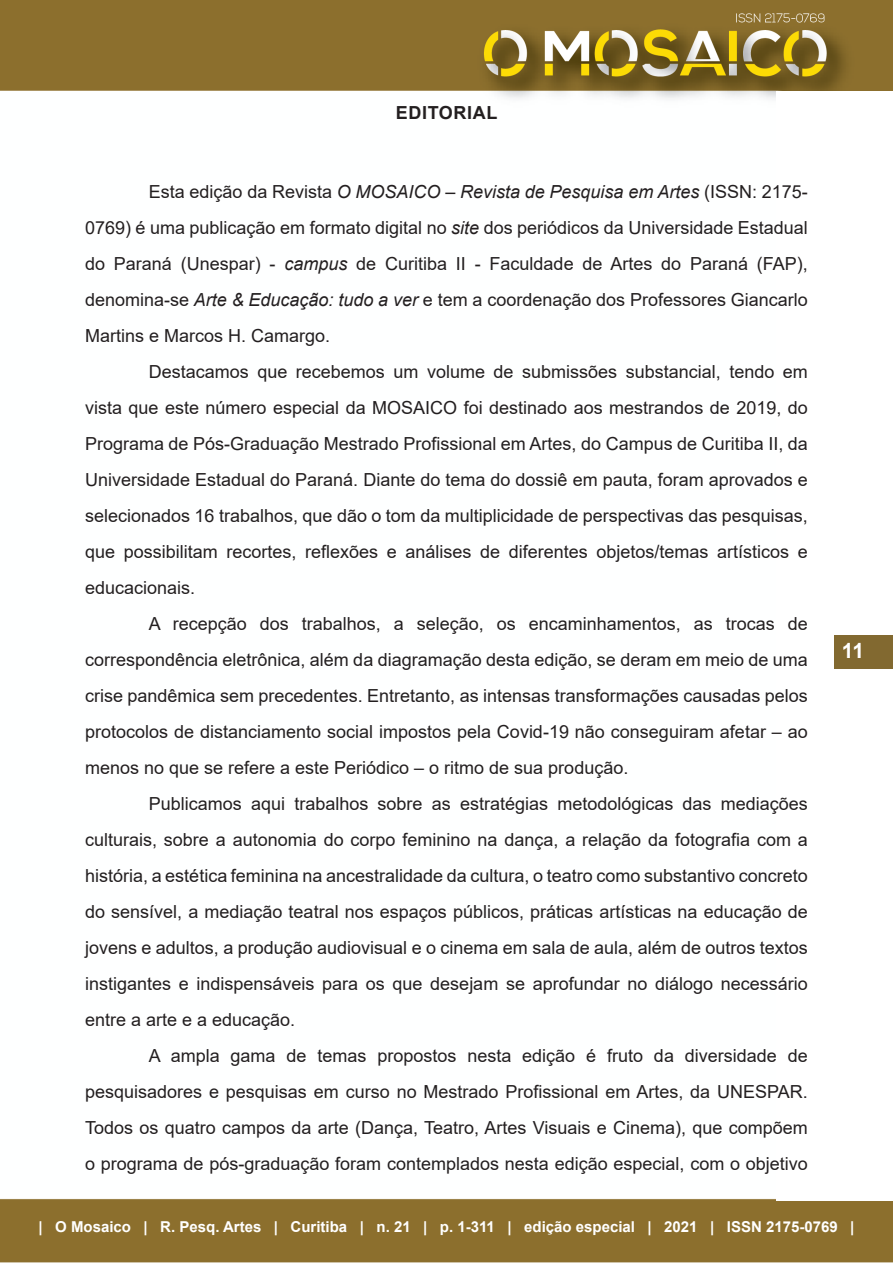
<style>
.page{position:relative;width:893px;height:1263px;background:#fff}
.page>*{position:absolute;margin:0;border:0;box-sizing:border-box;transform-origin:0 0}
.t1{font:700 21px "Arial";color:#fff}
.Corpo{font:18px/36px "Arial";color:#231f20;text-align:justify}
.Título_1{font:700 18px "Arial";letter-spacing:.035em;color:#231f20}
.t2{font:700 15px "Arial";color:#fff}
.s1{font-style:italic}
</style>
<div class="page">
<img style="left:0;top:0;width:893px;height:1263px">
<div style="left:777px;top:92px;width:116px;height:1109px;background:#fff"></div>
<div style="left:834px;top:635px;width:59px;height:33px;background:#826930"></div>
<p class="Título_1" style="left:396px;top:100px;width:103px">EDITORIAL</p>
<p class="Corpo" style="left:85px;top:173px;width:724px;text-indent:64px">Esta edição da Revista <span class="s1">O MOSAICO – Revista de Pesquisa em Artes</span> (ISSN: 2175- 0769) é uma publicação em formato digital no <span class="s1">site</span> dos periódicos da Universidade Estadual do Paraná (Unespar) - <span class="s1">campus</span> de Curitiba II - Faculdade de Artes do Paraná (FAP), denomina-se <span class="s1">Arte &amp; Educação: tudo a ver</span> e tem a coordenação dos Professores Giancarlo Martins e Marcos H. Camargo.</p>
<p class="Corpo" style="left:85px;top:353px;width:724px;text-indent:64px">Destacamos que recebemos um volume de submissões substancial, tendo em vista que este número especial da MOSAICO foi destinado aos mestrandos de 2019, do Programa de Pós-Graduação Mestrado Profissional em Artes, do Campus de Curitiba II, da Universidade Estadual do Paraná. Diante do tema do dossiê em pauta, foram aprovados e selecionados 16 trabalhos, que dão o tom da multiplicidade de perspectivas das pesquisas, que possibilitam recortes, reflexões e análises de diferentes objetos/temas artísticos e educacionais.</p>
<p class="Corpo" style="left:85px;top:605px;width:724px;text-indent:64px">A recepção dos trabalhos, a seleção, os encaminhamentos, as trocas de correspondência eletrônica, além da diagramação desta edição, se deram em meio de uma crise pandêmica sem precedentes. Entretanto, as intensas transformações causadas pelos protocolos de distanciamento social impostos pela Covid-19 não conseguiram afetar – ao menos no que se refere a este Periódico – o ritmo de sua produção.</p>
<p class="Corpo" style="left:85px;top:785px;width:724px;text-indent:64px">Publicamos aqui trabalhos sobre as estratégias metodológicas das mediações culturais, sobre a autonomia do corpo feminino na dança, a relação da fotografia com a história, a estética feminina na ancestralidade da cultura, o teatro como substantivo concreto do sensível, a mediação teatral nos espaços públicos, práticas artísticas na educação de jovens e adultos, a produção audiovisual e o cinema em sala de aula, além de outros textos instigantes e indispensáveis para os que desejam se aprofundar no diálogo necessário entre a arte e a educação.</p>
<p class="Corpo" style="left:85px;top:1037px;width:724px;text-indent:64px">A ampla gama de temas propostos nesta edição é fruto da diversidade de pesquisadores e pesquisas em curso no Mestrado Profissional em Artes, da UNESPAR.<br>Todos os quatro campos da arte (Dança, Teatro, Artes Visuais e Cinema), que compõem o programa de pós-graduação foram contemplados nesta edição especial, com o objetivo</p>
<p class="t1" style="left:842px;top:636px;width:24px">11</p>
<p class="t2" style="left:39px;top:1216px;width:817px">| O Mosaico | R. Pesq. Artes | Curitiba | n. 21 | p. 1-311 | edição especial | 2021 | ISSN 2175-0769 |</p>
</div>
